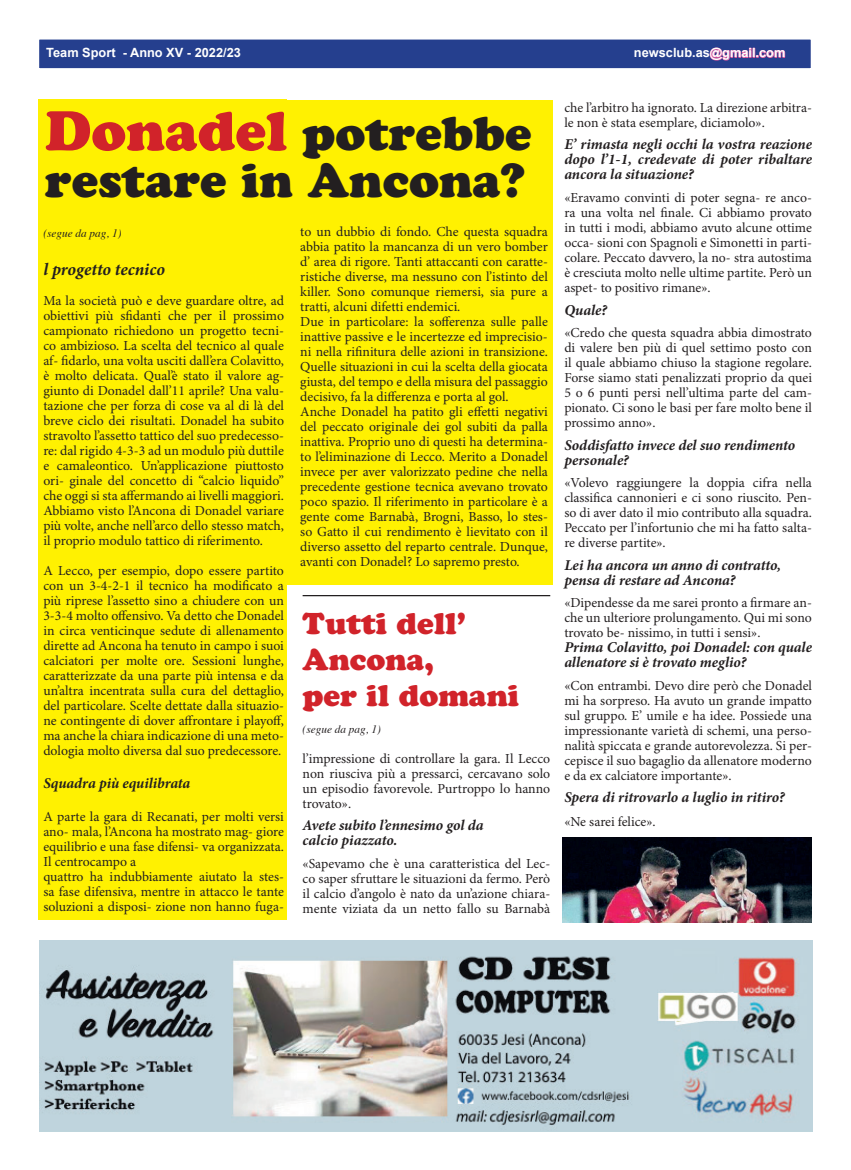
<style>
.page{position:relative;width:851px;height:1170px;background:#fff}
.page>*{position:absolute;margin:0;border:0;box-sizing:border-box;transform-origin:0 0}
.t1{font:47.5px/46.2px "Cooper Black Std";color:#231f20}
.t2{font:30px/36.2px "Cooper Black Std";color:#d1232a}
.t3{font:italic 700 17.5px "Minion Pro";letter-spacing:-.005em;color:#231f20}
.t4{font:italic 700 15px/15px "Minion Pro";letter-spacing:-.005em;color:#231f20}
.t5{font:13.75px/15px "Minion Pro";color:#231f20;text-align:justify}
.t6{font:700 12.75px "Arial";color:#fff}
.t7{font:italic 11.25px "Times";color:#231f20}
.s1{color:#ef59a1}
.s2{font-size:55px;color:#d1232a}
</style>
<div class="page">
<div style="left:286px;top:101px;width:266px;height:484px;background:#fff101"></div>
<div style="left:39px;top:39px;width:772px;height:30px;background:#253f8e"></div>
<div style="left:38px;top:38px;width:773px;height:31px;border:1px solid #fff"></div>
<div style="left:38px;top:99px;width:248px;height:820px;background:#fff101"></div>
<img style="left:40px;top:940px;width:772px;height:191px">
<hr style="left:302px;top:595px;width:248px;height:1px;background:#231f20">
<img style="left:562px;top:837px;width:249px;height:85px">
<p class="t6" style="left:46px;top:44px;width:196px">Team Sport - Anno XV - 2022/23</p>
<p class="t6" style="left:634px;top:44px;width:153px">newsclub.as<span class="s1">@gmail.com</span></p>
<h1 class="t1" style="left:45px;top:110px;width:488px"><span class="s2">Donadel</span> potrebbe restare in Ancona?</h1>
<p class="t7" style="left:43px;top:223px;width:80px">(segue da pag, 1)</p>
<p class="t5" style="left:300px;top:224px;width:249px;text-align:left">to un dubbio di fondo. Che questa squadra abbia patito la mancanza di un vero bomber d’ area di rigore. Tanti attaccanti con caratte&shy;ristiche diverse, ma nessuno con l’istinto del killer. Sono comunque riemersi, sia pure a tratti, alcuni difetti endemici.<br>Due in particolare: la sofferenza sulle palle inattive passive e le incertezze ed imprecisio&shy;ni nella rifinitura delle azioni in transizione.<br>Quelle situazioni in cui la scelta della giocata giusta, del tempo e della misura del passaggio decisivo, fa la differenza e porta al gol.<br>Anche Donadel ha patito gli effetti negativi del peccato originale dei gol subiti da palla inattiva. Proprio uno di questi ha determina&shy;to l’eliminazione di Lecco. Merito a Donadel invece per aver valorizzato pedine che nella precedente gestione tecnica avevano trovato poco spazio. Il riferimento in particolare è a gente come Barnabà, Brogni, Basso, lo stes&shy;so Gatto il cui rendimento è lievitato con il diverso assetto del reparto centrale. Dunque, avanti con Donadel? Lo sapremo presto.</p>
<p class="t3" style="left:43px;top:257px;width:123px">l progetto tecnico</p>
<p class="t5" style="left:43px;top:294px;width:242px">Ma la società può e deve guardare oltre, ad obiettivi più sfidanti che per il prossimo campionato richiedono un progetto tecni&shy;co ambizioso. La scelta del tecnico al quale af- fidarlo, una volta usciti dall’era Colavitto, è molto delicata. Qual’è stato il valore ag&shy;giunto di Donadel dall’11 aprile? Una valu&shy;tazione che per forza di cose va al di là del breve ciclo dei risultati. Donadel ha subito stravolto l’assetto tattico del suo predecesso&shy;re: dal rigido 4-3-3 ad un modulo più duttile e camaleontico. Un’applicazione piuttosto ori- ginale del concetto di “calcio liquido” che oggi si sta affermando ai livelli maggiori.<br>Abbiamo visto l’Ancona di Donadel variare più volte, anche nell’arco dello stesso match, il proprio modulo tattico di riferimento.</p>
<p class="t5" style="left:43px;top:564px;width:242px">A Lecco, per esempio, dopo essere partito con un 3-4-2-1 il tecnico ha modificato a più riprese l’assetto sino a chiudere con un 3-3-4 molto offensivo. Va detto che Donadel in circa venticinque sedute di allenamento dirette ad Ancona ha tenuto in campo i suoi calciatori per molte ore. Sessioni lunghe, caratterizzate da una parte più intensa e da un’altra incentrata sulla cura del dettaglio, del particolare. Scelte dettate dalla situazio&shy;ne contingente di dover affrontare i playoff, ma anche la chiara indicazione di una meto&shy;dologia molto diversa dal suo predecessore.</p>
<p class="t4" style="left:43px;top:775px;width:148px">Squadra più equilibrata</p>
<p class="t5" style="left:43px;top:810px;width:242px;text-align:left">A parte la gara di Recanati, per molti versi ano- mala, l’Ancona ha mostrato mag- giore equilibrio e una fase difensi- va organizzata.<br>Il centrocampo a<br>quattro ha indubbiamente aiutato la stes&shy;sa fase difensiva, mentre in attacco le tante soluzioni a disposi- zione non hanno fuga-</p>
<h2 class="t2" style="left:302px;top:604px;width:218px">Tutti dell’<br>Ancona,<br>per il domani</h2>
<p class="t7" style="left:302px;top:719px;width:80px">(segue da pag, 1)</p>
<p class="t5" style="left:302px;top:751px;width:249px">l’impressione di controllare la gara. Il Lecco non riusciva più a pressarci, cercavano solo un episodio favorevole. Purtroppo lo hanno trovato».</p>
<p class="t4" style="left:302px;top:817px;width:183px">Avete subito l’ennesimo gol da calcio piazzato.</p>
<p class="t5" style="left:302px;top:856px;width:249px">«Sapevamo che è una caratteristica del Lec&shy;co saper sfruttare le situazioni da fermo. Però il calcio d’angolo è nato da un’azione chiara&shy;mente viziata da un netto fallo su Barnabà</p>
<p class="t5" style="left:564px;top:101px;width:249px">che l’arbitro ha ignorato. La direzione arbitra&shy;le non è stata esemplare, diciamolo».</p>
<p class="t4" style="left:564px;top:137px;width:249px;text-align:justify">E’ rimasta negli occhi la vostra reazione dopo l’1-1, credevate di poter ribaltare ancora la situazione?</p>
<p class="t5" style="left:564px;top:191px;width:249px">«Eravamo convinti di poter segna- re anco&shy;ra una volta nel finale. Ci abbiamo provato in tutti i modi, abbiamo avuto alcune ottime occa- sioni con Spagnoli e Simonetti in parti&shy;colare. Peccato davvero, la no- stra autostima è cresciuta molto nelle ultime partite. Però un aspet- to positivo rimane».</p>
<p class="t4" style="left:564px;top:302px;width:44px">Quale?</p>
<p class="t5" style="left:564px;top:326px;width:249px">«Credo che questa squadra abbia dimostrato di valere ben più di quel settimo posto con il quale abbiamo chiuso la stagione regolare.<br>Forse siamo stati penalizzati proprio da quei 5 o 6 punti persi nell’ultima parte del cam&shy;pionato. Ci sono le basi per fare molto bene il prossimo anno».</p>
<p class="t4" style="left:564px;top:437px;width:232px">Soddisfatto invece del suo rendimento personale?</p>
<p class="t5" style="left:564px;top:476px;width:249px">«Volevo raggiungere la doppia cifra nella classifica cannonieri e ci sono riuscito. Pen&shy;so di aver dato il mio contributo alla squadra.<br>Peccato per l’infortunio che mi ha fatto salta&shy;re diverse partite».</p>
<p class="t4" style="left:564px;top:557px;width:218px">Lei ha ancora un anno di contratto, pensa di restare ad Ancona?</p>
<p class="t5" style="left:564px;top:596px;width:249px">«Dipendesse da me sarei pronto a firmare an&shy;che un ulteriore prolungamento. Qui mi sono trovato be- nissimo, in tutti i sensi».</p>
<p class="t4" style="left:564px;top:639px;width:249px">Prima Colavitto, poi Donadel: con quale allenatore si è trovato meglio?</p>
<p class="t5" style="left:564px;top:678px;width:249px">«Con entrambi. Devo dire però che Donadel mi ha sorpreso. Ha avuto un grande impatto sul gruppo. E’ umile e ha idee. Possiede una impressionante varietà di schemi, una perso&shy;nalità spiccata e grande autorevolezza. Si per&shy;cepisce il suo bagaglio da allenatore moderno e da ex calciatore importante».</p>
<p class="t4" style="left:564px;top:789px;width:222px">Spera di ritrovarlo a luglio in ritiro?</p>
<p class="t5" style="left:564px;top:815px;width:93px">«Ne sarei felice».</p>
</div>
